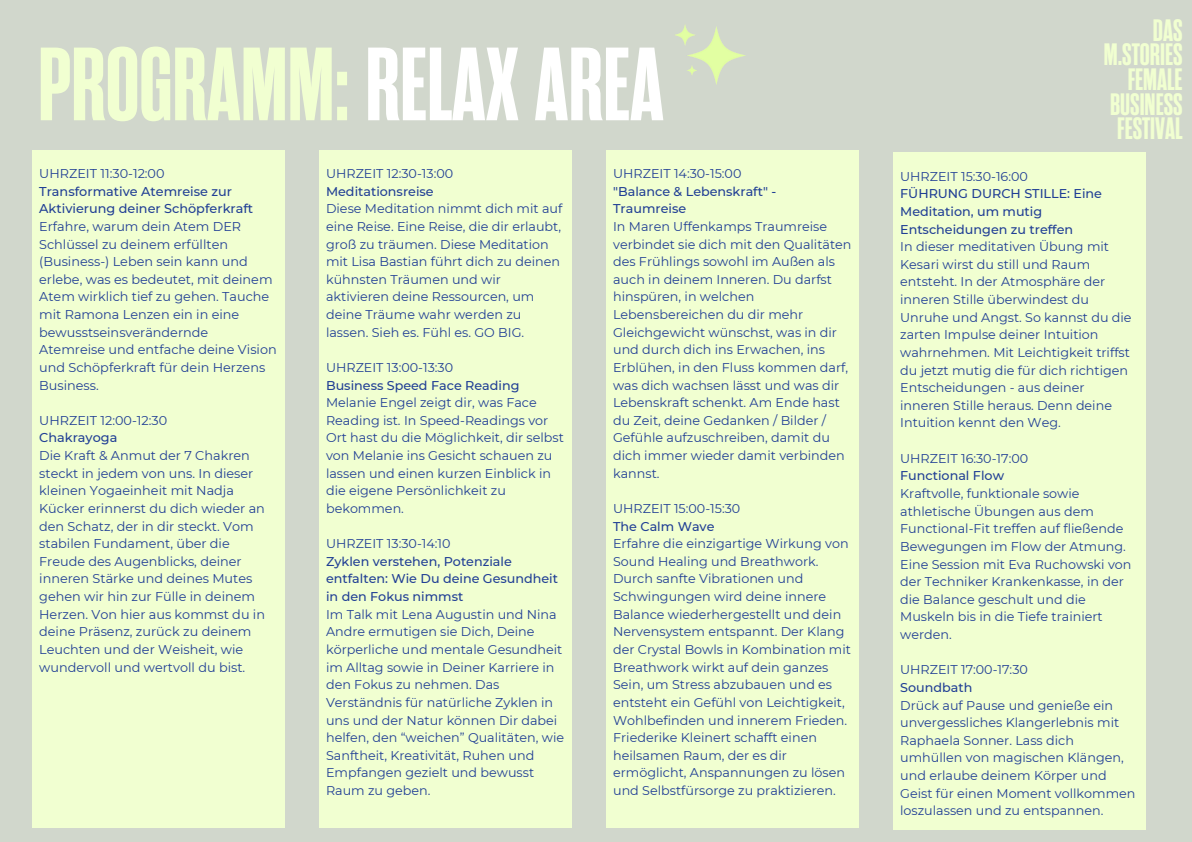
<style>
.page{position:relative;width:1192px;height:842px;background:#d1d7cc}
.page>*{position:absolute;margin:0;border:0;box-sizing:border-box;transform-origin:0 0}
.t1{font:700 103.85px "Rama Gothic MW01";color:#f1ffd1}
.t2{font:700 30.9px/24.6px "Rama Gothic MW01";color:#f1ffd1;text-align:right}
.t3{font:12.8px/17.6px "Montserrat";color:#213f95}
.t4{font:500 12.8px/17.6px "Montserrat";color:#213f95}
.t5{font:12.7px/17.6px "Montserrat";color:#213f95}
.t6{font:500 12.7px/17.6px "Montserrat";color:#213f95}
.s1{color:#fff}
</style>
<div class="page">
<div style="left:319px;top:150px;width:253px;height:677px;background:#f1ffd1"></div>
<img style="left:675px;top:24px;width:70px;height:60px">
<div style="left:32px;top:150px;width:252px;height:677px;background:#f1ffd1"></div>
<div style="left:606px;top:150px;width:253px;height:677px;background:#f1ffd1"></div>
<div style="left:893px;top:152px;width:253px;height:678px;background:#f1ffd1"></div>
<h1 class="t1" style="left:38px;top:32px;width:627px">PROGRAMM:<span class="s1">RELAXAREA</span></h1>
<p class="t3" style="left:39px;top:165px;width:127px">UHRZEIT 11:30-12:00</p>
<p class="t4" style="left:39px;top:182px;width:216px">Transformative Atemreise zur<br>Aktivierung deiner Schöpferkraft</p>
<p class="t3" style="left:39px;top:218px;width:239px">Erfahre, warum dein Atem DER<br>Schlüssel zu deinem erfüllten (Business-) Leben sein kann und erlebe, was es bedeutet, mit deinem<br>Atem wirklich tief zu gehen. Tauche mit Ramona Lenzen ein in eine bewusstseinsverändernde<br>Atemreise und entfache deine Vision und Schöpferkraft für dein Herzens<br>Business.</p>
<p class="t3" style="left:39px;top:411px;width:130px">UHRZEIT 12:00-12:30</p>
<p class="t4" style="left:39px;top:429px;width:80px">Chakrayoga</p>
<p class="t3" style="left:39px;top:447px;width:227px">Die Kraft &amp; Anmut der 7 Chakren steckt in jedem von uns. In dieser kleinen Yogaeinheit mit Nadja<br>Kücker erinnerst du dich wieder an den Schatz, der in dir steckt. Vom stabilen Fundament, über die<br>Freude des Augenblicks, deiner inneren Stärke und deines Mutes gehen wir hin zur Fülle in deinem<br>Herzen. Von hier aus kommst du in deine Präsenz, zurück zu deinem<br>Leuchten und der Weisheit, wie wundervoll und wertvoll du bist.</p>
<p class="t5" style="left:326px;top:165px;width:129px">UHRZEIT 12:30-13:00</p>
<p class="t6" style="left:326px;top:182px;width:109px">Meditationsreise</p>
<p class="t5" style="left:326px;top:200px;width:238px">Diese Meditation nimmt dich mit auf eine Reise. Eine Reise, die dir erlaubt, groß zu träumen. Diese Meditation mit Lisa Bastian führt dich zu deinen kühnsten Träumen und wir aktivieren deine Ressourcen, um deine Träume wahr werden zu lassen. Sieh es. Fühl es. GO BIG.</p>
<p class="t5" style="left:326px;top:359px;width:129px">UHRZEIT 13:00-13:30</p>
<p class="t6" style="left:326px;top:376px;width:195px">Business Speed Face Reading</p>
<p class="t5" style="left:326px;top:394px;width:239px">Melanie Engel zeigt dir, was Face<br>Reading ist. In Speed-Readings vor<br>Ort hast du die Möglichkeit, dir selbst von Melanie ins Gesicht schauen zu lassen und einen kurzen Einblick in die eigene Persönlichkeit zu bekommen.</p>
<p class="t5" style="left:326px;top:535px;width:126px">UHRZEIT 13:30-14:10</p>
<p class="t6" style="left:326px;top:552px;width:234px">Zyklen verstehen, Potenziale entfalten: Wie Du deine Gesundheit in den Fokus nimmst</p>
<p class="t5" style="left:326px;top:605px;width:240px">Im Talk mit Lena Augustin und Nina<br>Andre ermutigen sie Dich, Deine körperliche und mentale Gesundheit im Alltag sowie in Deiner Karriere in den Fokus zu nehmen. Das<br>Verständnis für natürliche Zyklen in uns und der Natur können Dir dabei helfen, den “weichen” Qualitäten, wie<br>Sanftheit, Kreativität, Ruhen und<br>Empfangen gezielt und bewusst<br>Raum zu geben.</p>
<p class="t5" style="left:613px;top:165px;width:130px">UHRZEIT 14:30-15:00</p>
<p class="t6" style="left:613px;top:182px;width:165px">"Balance &amp; Lebenskraft" -<br>Traumreise</p>
<p class="t5" style="left:613px;top:218px;width:240px">In Maren Uffenkamps Traumreise verbindet sie dich mit den Qualitäten des Frühlings sowohl im Außen als auch in deinem Inneren. Du darfst hinspüren, in welchen<br>Lebensbereichen du dir mehr<br>Gleichgewicht wünschst, was in dir und durch dich ins Erwachen, ins<br>Erblühen, in den Fluss kommen darf, was dich wachsen lässt und was dir<br>Lebenskraft schenkt. Am Ende hast du Zeit, deine Gedanken / Bilder /<br>Gefühle aufzuschreiben, damit du dich immer wieder damit verbinden kannst.</p>
<p class="t5" style="left:613px;top:500px;width:129px">UHRZEIT 15:00-15:30</p>
<p class="t6" style="left:613px;top:517px;width:103px">The Calm Wave</p>
<p class="t5" style="left:613px;top:535px;width:239px">Erfahre die einzigartige Wirkung von Sound Healing und Breathwork.<br>Durch sanfte Vibrationen und Schwingungen wird deine innere Balance wiederhergestellt und dein Nervensystem entspannt. Der Klang der Crystal Bowls in Kombination mit Breathwork wirkt auf dein ganzes Sein, um Stress abzubauen und es entsteht ein Gefühl von Leichtigkeit, Wohlbefinden und innerem Frieden.<br>Friederike Kleinert schafft einen heilsamen Raum, der es dir ermöglicht, Anspannungen zu lösen und Selbstfürsorge zu praktizieren.</p>
<h2 class="t2" style="left:1104px;top:18px;width:80px">DAS<br>M.STORIES<br>FEMALE<br>BUSINESS<br>FESTIVAL</h2>
<p class="t5" style="left:900px;top:167px;width:129px">UHRZEIT 15:30-16:00</p>
<p class="t6" style="left:900px;top:185px;width:203px">FÜHRUNG DURCH STILLE: Eine<br>Meditation, um mutig<br>Entscheidungen zu treffen</p>
<p class="t5" style="left:900px;top:238px;width:233px">In dieser meditativen Übung mit<br>Kesari wirst du still und Raum entsteht. In der Atmosphäre der inneren Stille überwindest du<br>Unruhe und Angst. So kannst du die zarten Impulse deiner Intuition wahrnehmen. Mit Leichtigkeit triffst du jetzt mutig die für dich richtigen<br>Entscheidungen - aus deiner inneren Stille heraus. Denn deine<br>Intuition kennt den Weg.</p>
<p class="t5" style="left:900px;top:449px;width:129px">UHRZEIT 16:30-17:00</p>
<p class="t6" style="left:900px;top:467px;width:105px">Functional Flow</p>
<p class="t5" style="left:900px;top:485px;width:233px">Kraftvolle, funktionale sowie athletische Übungen aus dem<br>Functional-Fit treffen auf fließende<br>Bewegungen im Flow der Atmung.<br>Eine Session mit Eva Ruchowski von der Techniker Krankenkasse, in der die Balance geschult und die<br>Muskeln bis in die Tiefe trainiert werden.</p>
<p class="t5" style="left:900px;top:661px;width:129px">UHRZEIT 17:00-17:30</p>
<p class="t6" style="left:900px;top:678px;width:74px">Soundbath</p>
<p class="t5" style="left:900px;top:696px;width:237px">Drück auf Pause und genieße ein unvergessliches Klangerlebnis mit<br>Raphaela Sonner. Lass dich umhüllen von magischen Klängen, und erlaube deinem Körper und<br>Geist für einen Moment vollkommen loszulassen und zu entspannen.</p>
</div>
